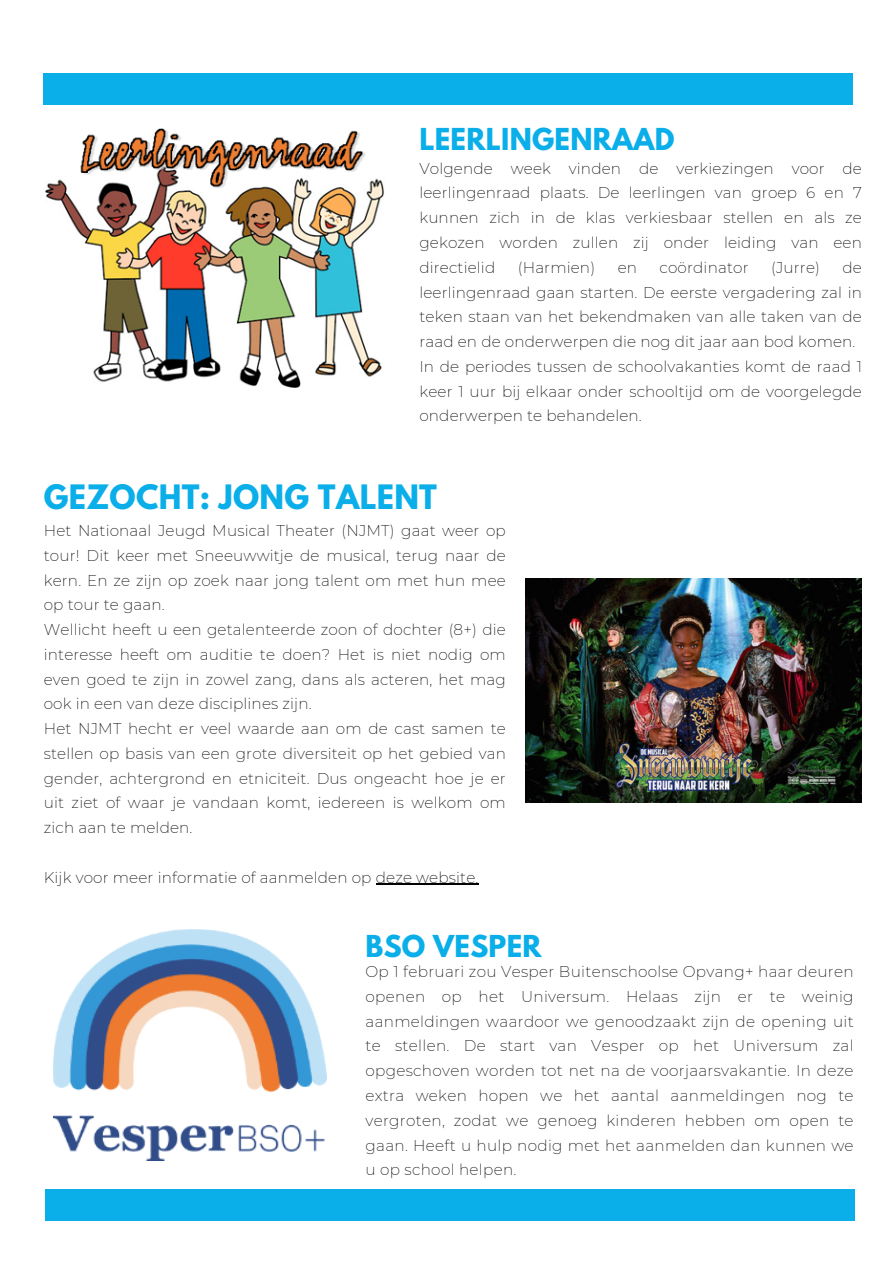
<style>
.page{position:relative;width:893px;height:1264px;background:#fff}
.page>*{position:absolute;margin:0;border:0;box-sizing:border-box;transform-origin:0 0}
.t1{font:700 29.85px "League Spartan";letter-spacing:.01em;color:#0aaee9}
.t2{font:700 26.7px "League Spartan";letter-spacing:.01em;color:#0aaee9}
.t3{font:200 15.3px/24.8px "Montserrat";letter-spacing:.01em;color:#000;text-align:justify}
</style>
<div class="page">
<div style="left:44px;top:74px;width:809px;height:31px;background:#0aaee9"></div>
<div style="left:45px;top:1188px;width:809px;height:32px;background:#0aaee9"></div>
<img style="left:54px;top:929px;width:272px;height:231px">
<img style="left:45px;top:129px;width:339px;height:259px">
<img style="left:525px;top:578px;width:336px;height:224px">
<hr style="left:376px;top:883px;width:102px;height:2px;background:#000">
<p class="t2" style="left:419px;top:126px;width:257px">LEERLINGENRAAD</p>
<h2 class="t3" style="left:419px;top:156px;width:444px">Volgende week vinden de verkiezingen voor de leerlingenraad plaats. De leerlingen van groep 6 en 7 kunnen zich in de klas verkiesbaar stellen en als ze gekozen worden zullen zij onder leiding van een directielid</h2>
<h2 class="t3" style="left:419px;top:255px;width:444px;text-indent:423px">de leerlingenraad gaan starten. De eerste vergadering zal in teken staan van het bekendmaken van alle taken van de raad en de onderwerpen die nog dit jaar aan bod komen.</h2>
<p class="t3" style="left:419px;top:354px;width:444px">In de periodes tussen de schoolvakanties komt de raad 1 keer 1 uur bij elkaar onder schooltijd om de voorgelegde onderwerpen te behandelen.</p>
<h2 class="t3" style="left:517px;top:255px;width:79px">(Harmien)</h2>
<h2 class="t3" style="left:617px;top:255px;width:21px">en</h2>
<h2 class="t3" style="left:659px;top:255px;width:90px">coördinator</h2>
<h2 class="t3" style="left:771px;top:255px;width:50px">(Jurre)</h2>
<p class="t1" style="left:44px;top:482px;width:395px">GEZOCHT: JONG TALENT</p>
<p class="t3" style="left:44px;top:518px;width:463px">Het Nationaal Jeugd Musical Theater (NJMT) gaat weer op tour! Dit keer met Sneeuwwitje de musical, terug naar de kern. En ze zijn op zoek naar jong talent om met hun mee op tour te gaan.</p>
<h1 class="t3" style="left:44px;top:617px;width:463px">Wellicht heeft u een getalenteerde zoon of dochter (8+) die interesse heeft om auditie te doen? Het is niet nodig om even goed te zijn in zowel zang, dans als acteren, het mag ook in een van deze disciplines zijn.</h1>
<p class="t3" style="left:44px;top:716px;width:463px">Het NJMT hecht er veel waarde aan om de cast samen te stellen op basis van een grote diversiteit op het gebied van gender, achtergrond en etniciteit. Dus ongeacht hoe je er uit ziet of waar je vandaan komt, iedereen is welkom om zich aan te melden.</p>
<p class="t3" style="left:44px;top:864px;width:436px">Kijk voor meer informatie of aanmelden op deze website.</p>
<p class="t2" style="left:365px;top:932px;width:178px">BSO VESPER</p>
<p class="t3" style="left:365px;top:959px;width:489px">Op 1 februari zou Vesper Buitenschoolse Opvang+ haar deuren openen op het Universum. Helaas zijn er te weinig aanmeldingen waardoor we genoodzaakt zijn de opening uit te stellen. De start van Vesper op het Universum zal opgeschoven worden tot net na de voorjaarsvakantie. In deze extra weken hopen we het aantal aanmeldingen nog te vergroten, zodat we genoeg kinderen hebben om open te gaan. Heeft u hulp nodig met het aanmelden dan kunnen we u op school helpen.</p>
</div>
